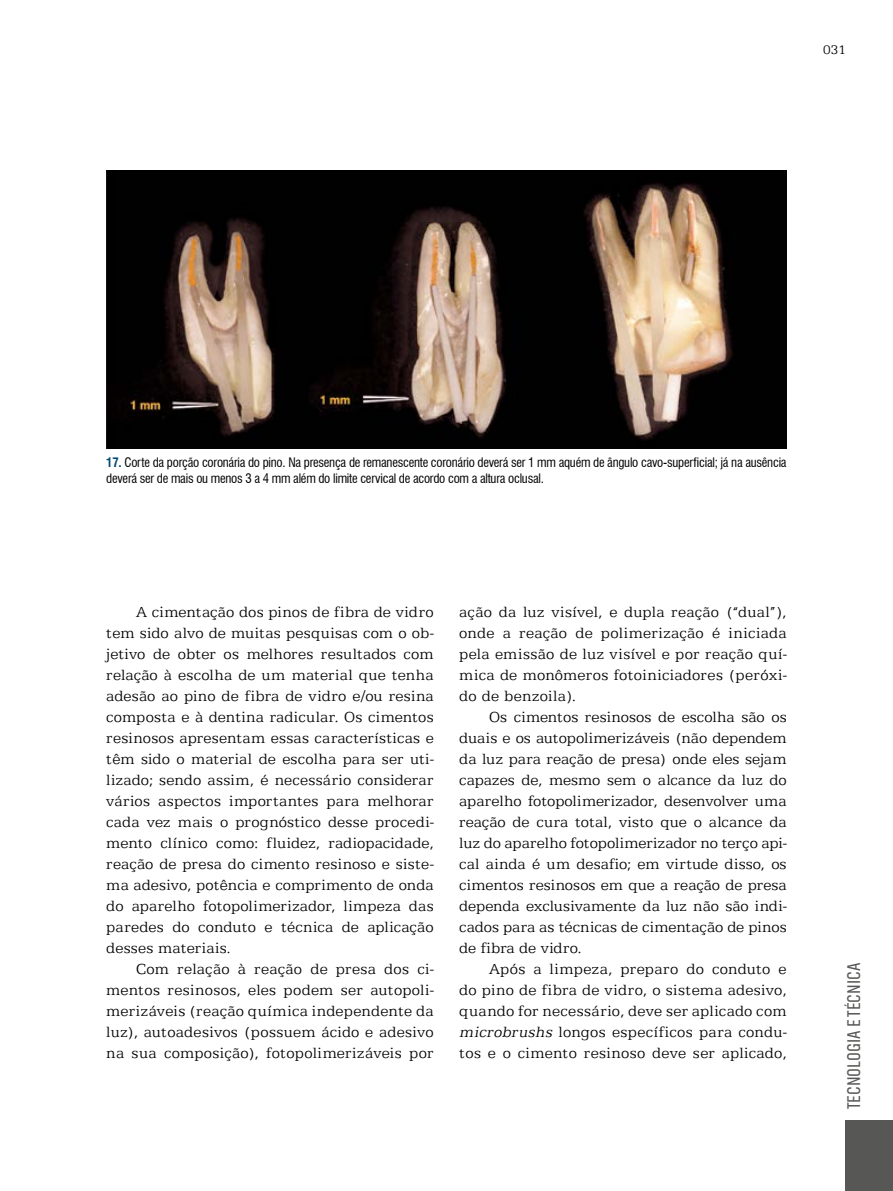
<style>
.page{position:relative;width:893px;height:1191px;background:#fff}
.page>*{position:absolute;margin:0;border:0;box-sizing:border-box;transform-origin:0 0}
.t1{font:18.9px "Akhand";color:#575756}
.t2{font:15px/21px "ATF Antique L";letter-spacing:.015em;color:#000;text-align:justify}
.t3{font:condensed 12.75px/16.5px "Swiss 721 BT";letter-spacing:-.02em;color:#000}
.t4{font:12.75px "ATF Antique L";color:#000}
.s1{font-weight:700;color:#004876}
.s2{font-style:italic}
</style>
<div class="page">
<div style="left:846px;top:1121px;width:47px;height:70px;background:#575756"></div>
<img style="left:549px;top:170px;width:238px;height:279px">
<img style="left:306px;top:170px;width:243px;height:279px">
<img style="left:106px;top:170px;width:200px;height:279px">
<p class="t4" style="left:823px;top:43px;width:24px">031</p>
<p class="t3" style="left:106px;top:454px;width:682px"><span class="s1">17.</span> Corte da porção coronária do pino. Na presença de remanescente coronário deverá ser 1 mm aquém de ângulo cavo-superficial; já na ausência deverá ser de mais ou menos 3 a 4 mm além do limite cervical de acordo com a altura oclusal.</p>
<p class="t2" style="left:106px;top:602px;width:329px;text-indent:30px">A cimentação dos pinos de fibra de vidro tem sido alvo de muitas pesquisas com o ob&shy;jetivo de obter os melhores resultados com relação à escolha de um material que tenha adesão ao pino de fibra de vidro e/ou resina composta e à dentina radicular. Os cimentos resinosos apresentam essas características e têm sido o material de escolha para ser uti&shy;lizado; sendo assim, é necessário considerar vários aspectos importantes para melhorar cada vez mais o prognóstico desse procedi&shy;mento clínico como: fluidez, radiopacidade, reação de presa do cimento resinoso e siste&shy;ma adesivo, potência e comprimento de onda do aparelho fotopolimerizador, limpeza das paredes do conduto e técnica de aplicação desses materiais.</p>
<p class="t2" style="left:106px;top:959px;width:329px;text-indent:30px">Com relação à reação de presa dos ci&shy;mentos resinosos, eles podem ser autopoli&shy;merizáveis (reação química independente da luz), autoadesivos (possuem ácido e adesivo na sua composição), fotopolimerizáveis por</p>
<p class="t2" style="left:459px;top:602px;width:329px">ação da luz visível, e dupla reação (“dual”), onde a reação de polimerização é iniciada pela emissão de luz visível e por reação quí&shy;mica de monômeros fotoiniciadores (peróxi&shy;do de benzoila).</p>
<p class="t2" style="left:459px;top:707px;width:329px;text-indent:30px">Os cimentos resinosos de escolha são os duais e os autopolimerizáveis (não dependem da luz para reação de presa) onde eles sejam capazes de, mesmo sem o alcance da luz do aparelho fotopolimerizador, desenvolver uma reação de cura total, visto que o alcance da luz do aparelho fotopolimerizador no terço api&shy;cal ainda é um desafio; em virtude disso, os cimentos resinosos em que a reação de presa dependa exclusivamente da luz não são indi&shy;cados para as técnicas de cimentação de pinos de fibra de vidro.</p>
<p class="t2" style="left:459px;top:959px;width:329px;text-indent:30px">Após a limpeza, preparo do conduto e do pino de fibra de vidro, o sistema adesivo, quando for necessário, deve ser aplicado com <span class="s2">microbrushs</span> longos específicos para condu&shy;tos e o cimento resinoso deve ser aplicado,</p>
<p class="t1" style="left:844px;top:1109px;width:148px;rotate:-90deg">TECNOLOGIA E TÉCNICA</p>
</div>
